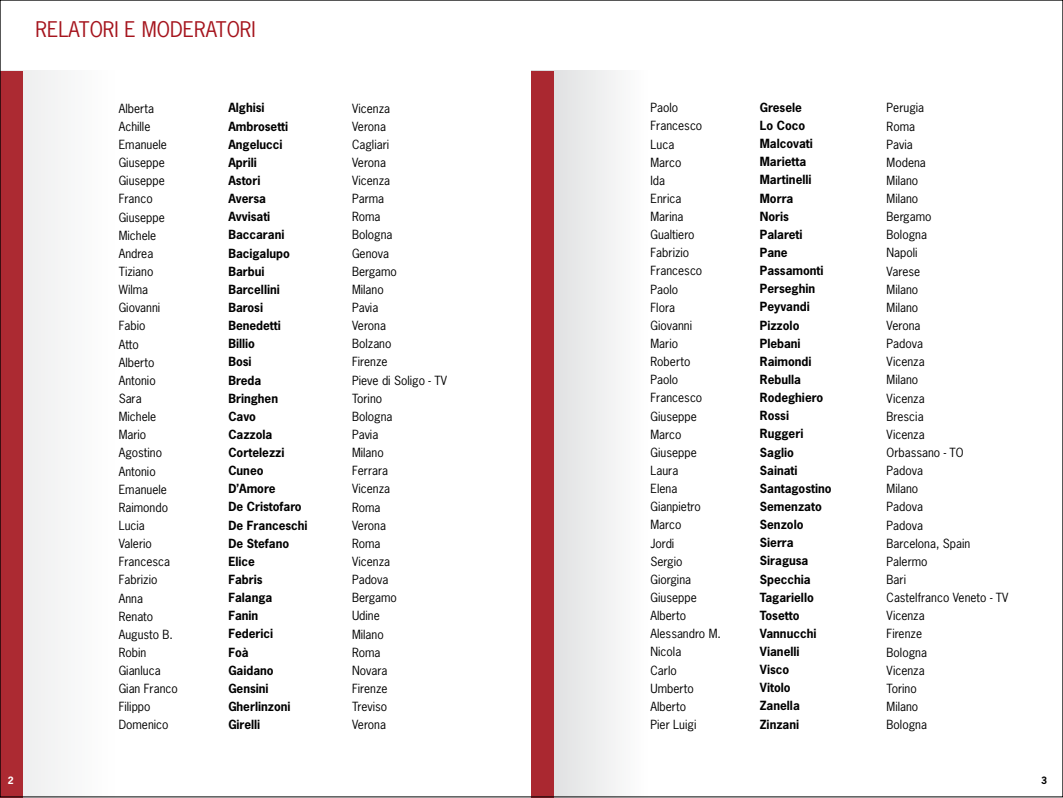
<style>
.page{position:relative;width:1063px;height:798px;background:#fff}
.page>*{position:absolute;margin:0;border:0;box-sizing:border-box;transform-origin:0 0}
.t1{font:20.25px "News Gothic";color:#a5141d}
.t2{font:11.88px/18.1px "News Gothic";color:#000}
.t3{font:700 11.88px/18.1px "News Gothic";color:#000}
.t4{font:700 9.5px "News Gothic";color:#000}
.t5{font:700 9.5px "News Gothic";color:#fff}
</style>
<div class="page">
<div style="left:0;top:71px;width:120px;height:726px;background:#f6f7f7"></div>
<div style="left:0;top:71px;width:23px;height:726px;background:#ac2a32"></div>
<svg style="left:554px;top:71px;width:97px;height:726px"></svg>
<div style="left:531px;top:71px;width:23px;height:726px;background:#aa2830"></div>
<h1 class="t1" style="left:35px;top:17px;width:222px">RELATORI E MODERATORI</h1>
<p class="t5" style="left:8px;top:773px;width:7px">2</p>
<p class="t2" style="left:651px;top:98px;width:72px">Paolo<br>Francesco<br>Luca<br>Marco<br>Ida<br>Enrica<br>Marina<br>Gualtiero<br>Fabrizio<br>Francesco<br>Paolo<br>Flora<br>Giovanni<br>Mario<br>Roberto<br>Paolo<br>Francesco<br>Giuseppe<br>Marco<br>Giuseppe<br>Laura<br>Elena<br>Gianpietro<br>Marco<br>Jordi<br>Sergio<br>Giorgina<br>Giuseppe<br>Alberto<br>Alessandro M.<br>Nicola<br>Carlo<br>Umberto<br>Alberto<br>Pier Luigi</p>
<p class="t3" style="left:760px;top:98px;width:73px">Gresele<br>Lo Coco<br>Malcovati<br>Marietta<br>Martinelli<br>Morra<br>Noris<br>Palareti<br>Pane<br>Passamonti<br>Perseghin<br>Peyvandi<br>Pizzolo<br>Plebani<br>Raimondi<br>Rebulla<br>Rodeghiero<br>Rossi<br>Ruggeri<br>Saglio<br>Sainati<br>Santagostino<br>Semenzato<br>Senzolo<br>Sierra<br>Siragusa<br>Specchia<br>Tagariello<br>Tosetto<br>Vannucchi<br>Vianelli<br>Visco<br>Vitolo<br>Zanella<br>Zinzani</p>
<p class="t2" style="left:119px;top:99px;width:61px">Alberta<br>Achille<br>Emanuele<br>Giuseppe<br>Giuseppe<br>Franco<br>Giuseppe<br>Michele<br>Andrea<br>Tiziano<br>Wilma<br>Giovanni<br>Fabio<br>Atto<br>Alberto<br>Antonio<br>Sara<br>Michele<br>Mario<br>Agostino<br>Antonio<br>Emanuele<br>Raimondo<br>Lucia<br>Valerio<br>Francesca<br>Fabrizio<br>Anna<br>Renato<br>Augusto B.<br>Robin<br>Gianluca<br>Gian Franco<br>Filippo<br>Domenico</p>
<p class="t3" style="left:228px;top:98px;width:81px">Alghisi<br>Ambrosetti<br>Angelucci<br>Aprili<br>Astori<br>Aversa<br>Avvisati<br>Baccarani<br>Bacigalupo<br>Barbui<br>Barcellini<br>Barosi<br>Benedetti<br>Billio<br>Bosi<br>Breda<br>Bringhen<br>Cavo<br>Cazzola<br>Cortelezzi<br>Cuneo<br>D’Amore<br>De Cristofaro<br>De Franceschi<br>De Stefano<br>Elice<br>Fabris<br>Falanga<br>Fanin<br>Federici<br>Foà<br>Gaidano<br>Gensini<br>Gherlinzoni<br>Girelli</p>
<p class="t2" style="left:352px;top:98px;width:96px">Vicenza<br>Verona<br>Cagliari<br>Verona<br>Vicenza<br>Parma<br>Roma<br>Bologna<br>Genova<br>Bergamo<br>Milano<br>Pavia<br>Verona<br>Bolzano<br>Firenze<br>Pieve di Soligo - TV<br>Torino<br>Bologna<br>Pavia<br>Milano<br>Ferrara<br>Vicenza<br>Roma<br>Verona<br>Roma<br>Vicenza<br>Padova<br>Bergamo<br>Udine<br>Milano<br>Roma<br>Novara<br>Firenze<br>Treviso<br>Verona</p>
<p class="t2" style="left:887px;top:98px;width:123px">Perugia<br>Roma<br>Pavia<br>Modena<br>Milano<br>Milano<br>Bergamo<br>Bologna<br>Napoli<br>Varese<br>Milano<br>Milano<br>Verona<br>Padova<br>Vicenza<br>Milano<br>Vicenza<br>Brescia<br>Vicenza<br>Orbassano - TO<br>Padova<br>Milano<br>Padova<br>Padova<br>Barcelona, Spain<br>Palermo<br>Bari<br>Castelfranco Veneto - TV<br>Vicenza<br>Firenze<br>Bologna<br>Vicenza<br>Torino<br>Milano<br>Bologna</p>
<p class="t4" style="left:1041px;top:773px;width:7px">3</p>
</div>
